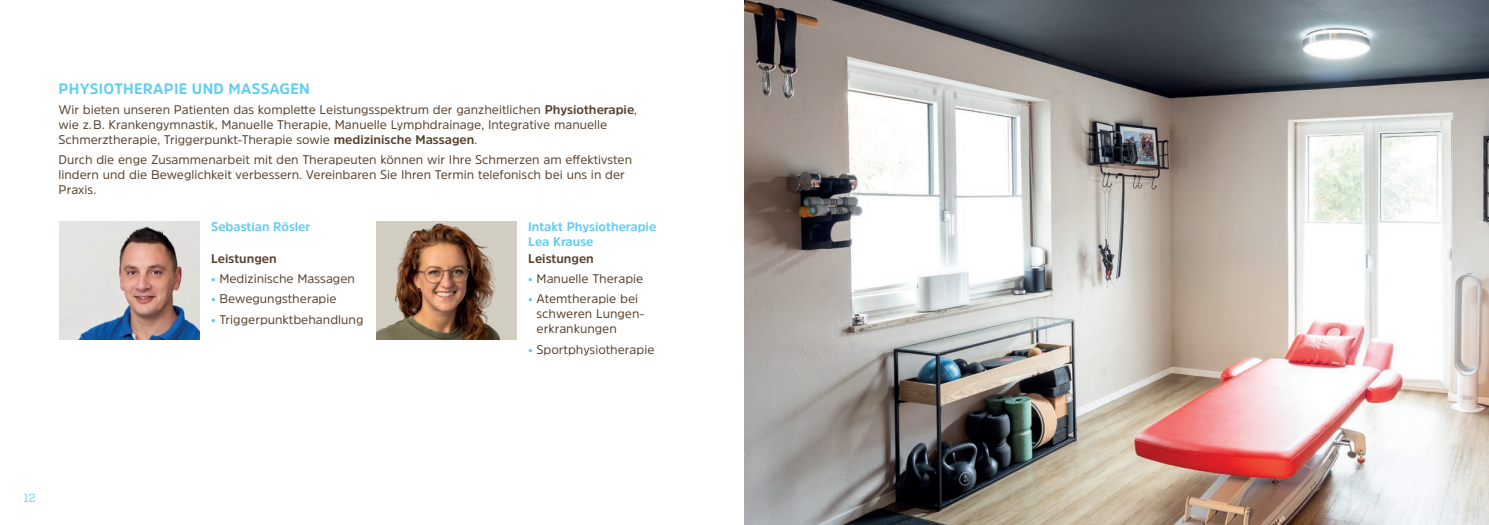
<style>
.page{position:relative;width:1489px;height:525px;background:#fff}
.page>*{position:absolute;margin:0;border:0;box-sizing:border-box;transform-origin:0 0}
.t1{font:700 15px "Amsi Pro";letter-spacing:.02em;color:#5dccf5}
.t2{font:12.5px/15px "Amsi Pro";color:#58412d}
.t3{font:700 12.5px/15px "Amsi Pro";color:#5dccf5}
.t4{font:700 12.5px "Amsi Pro";color:#58412d}
.t5{font:12.5px "Alianza Slab 300";color:#5dccf5}
.s1{font-weight:700}
.s2{color:#5dccf5}
</style>
<div class="page">
<img style="left:59px;top:222px;width:140px;height:118px">
<img style="left:376px;top:222px;width:140px;height:118px">
<img style="left:744px;top:0;width:744px;height:524px">
<p class="t1" style="left:59px;top:78px;width:253px">PHYSIOTHERAPIE UND MASSAGEN</p>
<p class="t2" style="left:58px;top:102px;width:580px">Wir bieten unseren Patienten das komplette Leistungsspektrum der ganzheitlichen <span class="s1">Physiotherapie</span>, wie z.B. Krankengymnastik, Manuelle Therapie, Manuelle Lymphdrainage, Integrative manuelle<br>Schmerztherapie, Triggerpunkt-Therapie sowie <span class="s1">medizinische Massagen</span>.</p>
<p class="t2" style="left:58px;top:152px;width:575px">Durch die enge Zusammenarbeit mit den Therapeuten können wir Ihre Schmerzen am effektivsten lindern und die Beweglichkeit verbessern. Vereinbaren Sie Ihren Termin telefonisch bei uns in der<br>Praxis.</p>
<p class="t3" style="left:211px;top:219px;width:101px">Sebastian Rösler</p>
<p class="t4" style="left:211px;top:250px;width:67px">Leistungen</p>
<p class="t2" style="left:211px;top:271px;width:145px"><span class="s2">•</span> Medizinische Massagen</p>
<p class="t2" style="left:211px;top:291px;width:127px"><span class="s2">•</span> Bewegungstherapie</p>
<p class="t2" style="left:211px;top:311px;width:154px"><span class="s2">•</span> Triggerpunktbehandlung</p>
<p class="t3" style="left:528px;top:219px;width:130px">Intakt Physiotherapie<br>Lea Krause</p>
<p class="t4" style="left:528px;top:249px;width:67px">Leistungen</p>
<p class="t2" style="left:528px;top:271px;width:117px"><span class="s2">•</span> Manuelle Therapie</p>
<p class="t2" style="left:536px;top:291px;width:109px;text-indent:-8px"><span class="s2">•</span> Atemtherapie bei schweren Lunge n&shy;erkrankungen</p>
<p class="t2" style="left:528px;top:341px;width:128px"><span class="s2">•</span> Sportphysiotherapie</p>
<p class="t5" style="left:24px;top:491px;width:13px">12</p>
</div>
